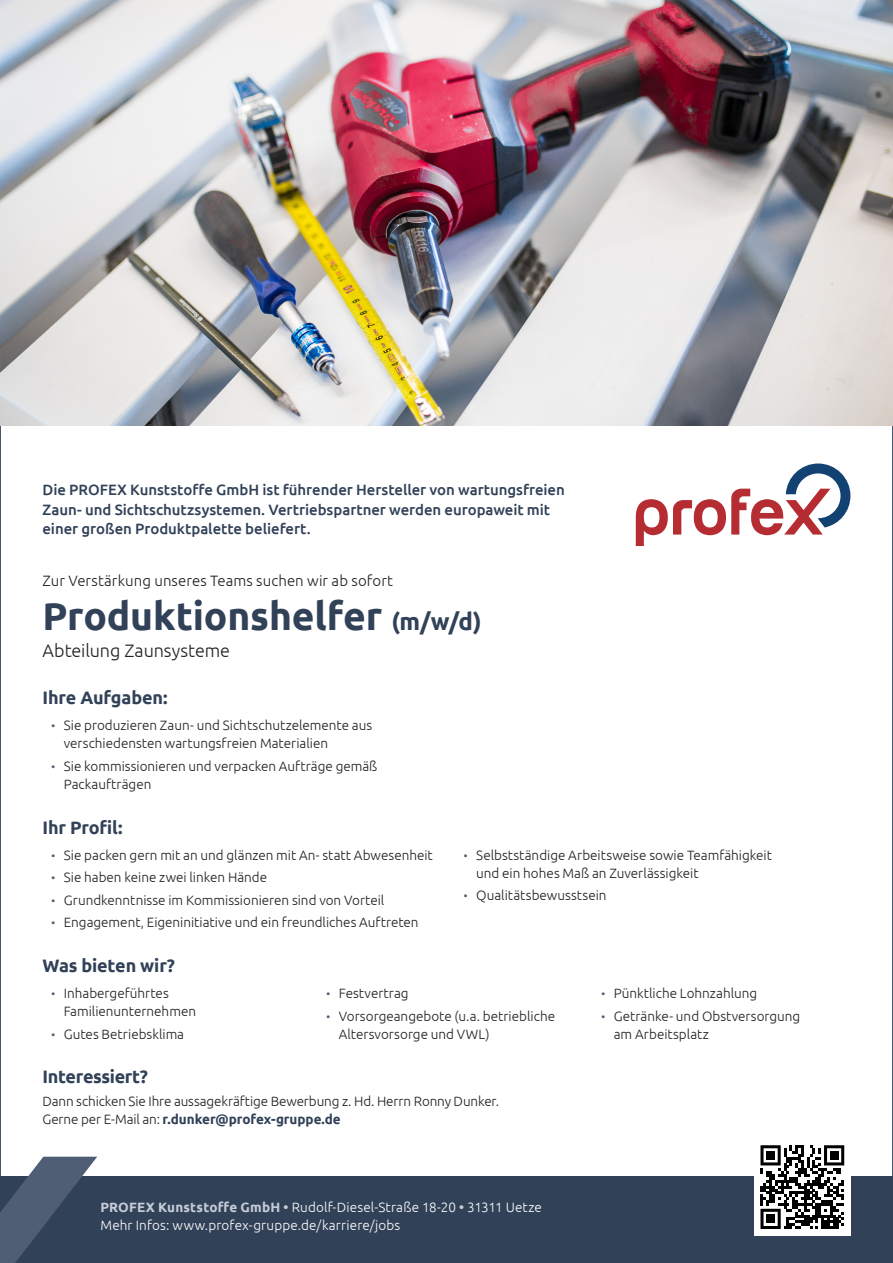
<style>
.page{position:relative;width:893px;height:1263px;background:#fff}
.page>*{position:absolute;margin:0;border:0;box-sizing:border-box;transform-origin:0 0}
.t1{font:700 39px "Ubuntu";letter-spacing:-.005em;color:#314158}
.t2{font:700 18px "Ubuntu";letter-spacing:-.01em;color:#314158}
.t3{font:300 18px "Ubuntu";letter-spacing:-.005em;color:#231f20}
.t4{font:500 15px "Ubuntu";letter-spacing:-.005em;color:#314158}
.t5{font:300 15px "Ubuntu";letter-spacing:.005em;color:#231f20}
.t6{font:300 13.5px/18px "Ubuntu";color:#231f20}
.t7{font:300 13.5px "Ubuntu";letter-spacing:.01em;color:#fff}
.s1{font-size:24px}
.s2{font-size:12px;color:#505e75}
.s3{font-weight:700;color:#314158}
.s4{font-weight:700;color:#c6ccd7}
</style>
<div class="page">
<svg style="left:636px;top:463px;width:214px;height:83px"></svg>
<div style="left:0;top:1176px;width:893px;height:87px;background:#314158"></div>
<svg style="left:0;top:1157px;width:97px;height:106px"></svg>
<div style="left:755px;top:1139px;width:95px;height:96px;background:#fff"></div>
<svg style="left:760px;top:1145px;width:84px;height:84px"></svg>
<div style="left:766px;top:1151px;width:9px;height:9px;background:#000"></div>
<div style="left:830px;top:1151px;width:8px;height:9px;background:#000"></div>
<div style="left:766px;top:1214px;width:9px;height:9px;background:#000"></div>
<img style="left:0;top:0;width:893px;height:425px">
<p class="t4" style="left:43px;top:480px;width:524px">Die PROFEX Kunststoffe GmbH ist führender Hersteller von wartungsfreien</p>
<p class="t4" style="left:43px;top:500px;width:509px">Zaun- und Sichtschutzsystemen. Vertriebspartner werden europaweit mit</p>
<p class="t4" style="left:43px;top:519px;width:270px">einer großen Produktpalette beliefert.</p>
<p class="t5" style="left:43px;top:571px;width:352px">Zur Verstärkung unseres Teams suchen wir ab sofort</p>
<p class="t1" style="left:43px;top:592px;width:441px">Produktionshelfer <span class="s1">(m/w/d)</span></p>
<p class="t3" style="left:43px;top:640px;width:189px">Abteilung Zaunsysteme</p>
<p class="t2" style="left:43px;top:687px;width:126px">Ihre Aufgaben:</p>
<p class="t6" style="left:64px;top:716px;width:310px;text-indent:-13px"><span class="s2">•</span> Sie produzieren Zaun- und Sichtschutzelemente aus verschiedensten wartungsfreien Materialien</p>
<p class="t6" style="left:64px;top:756px;width:315px;text-indent:-13px"><span class="s2">•</span> Sie kommissionieren und verpacken Aufträge gemäß<br>Packaufträgen</p>
<p class="t2" style="left:43px;top:816px;width:81px">Ihr Profil:</p>
<p class="t6" style="left:51px;top:846px;width:383px"><span class="s2">•</span> Sie packen gern mit an und glänzen mit An- statt Abwesenheit</p>
<p class="t6" style="left:51px;top:868px;width:218px"><span class="s2">•</span> Sie haben keine zwei linken Hände</p>
<p class="t6" style="left:51px;top:890px;width:335px"><span class="s2">•</span> Grundkenntnisse im Kommissionieren sind von Vorteil</p>
<p class="t6" style="left:51px;top:913px;width:369px"><span class="s2">•</span> Engagement, Eigeninitiative und ein freundliches Auftreten</p>
<p class="t6" style="left:476px;top:846px;width:297px;text-indent:-13px"><span class="s2">•</span> Selbstständige Arbeitsweise sowie Teamfähigkeit und ein hohes Maß an Zuverlässigkeit</p>
<p class="t6" style="left:463px;top:886px;width:145px"><span class="s2">•</span> Qualitätsbewusstsein</p>
<p class="t2" style="left:43px;top:954px;width:134px">Was bieten wir?</p>
<p class="t6" style="left:64px;top:984px;width:134px;text-indent:-13px"><span class="s2">•</span> Inhabergeführtes<br>Familienunternehmen</p>
<p class="t6" style="left:51px;top:1024px;width:135px"><span class="s2">•</span> Gutes Betriebsklima</p>
<p class="t6" style="left:326px;top:984px;width:84px"><span class="s2">•</span> Festvertrag</p>
<p class="t6" style="left:339px;top:1006px;width:218px;text-indent:-13px"><span class="s2">•</span> Vorsorgeangebote (u.a. betriebliche<br>Altersvorsorge und VWL)</p>
<p class="t2" style="left:43px;top:1066px;width:107px">Interessiert?</p>
<p class="t6" style="left:43px;top:1091px;width:458px">Dann schicken Sie Ihre aussagekräftige Bewerbung z. Hd. Herrn Ronny Dunker.<br>Gerne per E-Mail an: <span class="s3">r.dunker@profex-gruppe.de</span></p>
<p class="t7" style="left:100px;top:1199px;width:443px"><span class="s4">PROFEX Kunststoffe GmbH •</span> Rudolf-Diesel-Straße 18-20 <span class="s4">•</span> 31311 Uetze</p>
<p class="t7" style="left:100px;top:1217px;width:301px">Mehr Infos: www.profex-gruppe.de/karriere/jobs</p>
<p class="t6" style="left:601px;top:984px;width:158px"><span class="s2">•</span> Pünktliche Lohnzahlung</p>
<p class="t6" style="left:614px;top:1006px;width:188px;text-indent:-13px"><span class="s2">•</span> Getränke- und Obstversorgung am Arbeitsplatz</p>
</div>
